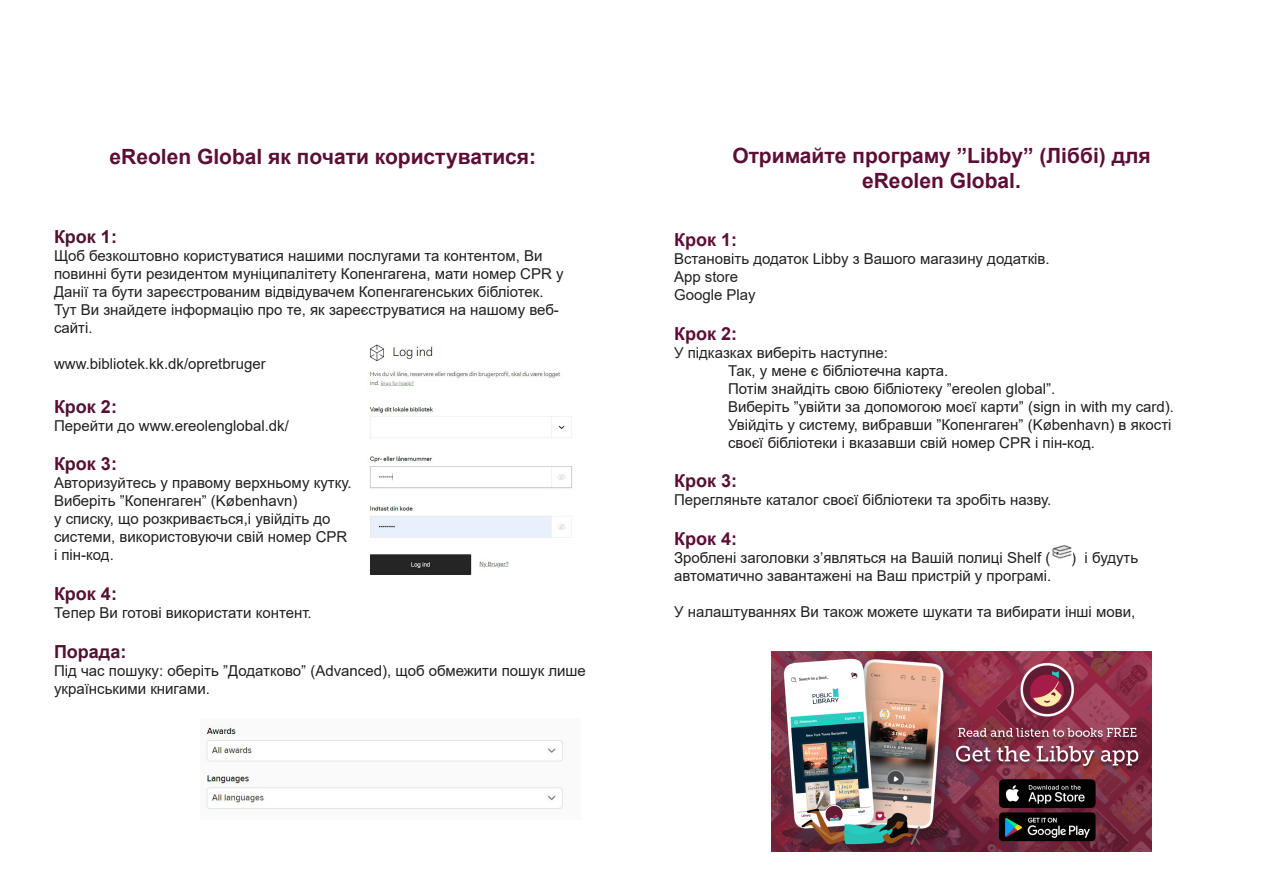
<style>
.page{position:relative;width:1263px;height:893px;background:#fff}
.page>*{position:absolute;margin:0;border:0;box-sizing:border-box;transform-origin:0 0}
.t1{font:700 21px "Arial";color:#5d0e36}
.t2{font:700 18px "Arial";color:#551033}
.t3{font:700 18px "Arial";color:#5d0e36}
.t4{font:700 18px "Arial";color:#511231}
.t5{font:15px/18px "Arial";color:#231f20}
</style>
<div class="page">
<img style="left:771px;top:652px;width:381px;height:200px">
<img style="left:1052px;top:545px;width:20px;height:14px">
<img style="left:367px;top:344px;width:205px;height:231px">
<img style="left:206px;top:725px;width:357px;height:84px">
<p class="t1" style="left:110px;top:142px;width:428px">eReolen Global як почати користуватися:</p>
<p class="t4" style="left:54px;top:224px;width:64px">Крок 1:</p>
<p class="t5" style="left:54px;top:247px;width:511px">Щоб безкоштовно користуватися нашими послугами та контентом, Bи повинні бути резидентом муніципалітету Копенгагена, мати номер CPR у<br>Данії та бути зареєстрованим відвідувачем Копенгагенських бібліотек.</p>
<p class="t5" style="left:54px;top:301px;width:506px">Тут Bи знайдете інформацію про те, як зареєструватися на нашому веб&shy;сайті.</p>
<p class="t5" style="left:54px;top:355px;width:213px">www.bibliotek.kk.dk/opretbruger</p>
<p class="t2" style="left:54px;top:394px;width:64px">Крок 2:</p>
<p class="t5" style="left:54px;top:416px;width:236px">Перейти до www.ereolenglobal.dk/</p>
<p class="t2" style="left:54px;top:451px;width:64px">Крок 3:</p>
<p class="t5" style="left:54px;top:474px;width:299px">Aвторизуйтесь у правому верхньому кутку.<br>Виберіть ”Копенгаген” (København)</p>
<p class="t5" style="left:54px;top:510px;width:295px">у списку, що розкривається,і увійдіть до системи, використовуючи свій номер CPR і пін-код.</p>
<p class="t2" style="left:54px;top:581px;width:64px">Крок 4:</p>
<p class="t5" style="left:54px;top:603px;width:259px">Тепер Bи готові використати контент.</p>
<p class="t4" style="left:54px;top:638px;width:74px">Порада:</p>
<p class="t5" style="left:54px;top:661px;width:533px">Під час пошуку: оберіть ”Додатково” (Advanced), щоб обмежити пошук лише українськими книгами.</p>
<p class="t1" style="left:732px;top:141px;width:420px">Отримайте програму ”Libby” (Ліббі) для</p>
<p class="t1" style="left:862px;top:166px;width:160px">eReolen Global.</p>
<p class="t3" style="left:674px;top:227px;width:64px">Крок 1:</p>
<p class="t5" style="left:674px;top:250px;width:377px">Встановіть додаток Libby з Bашого магазину додатків.</p>
<p class="t5" style="left:674px;top:268px;width:66px">App store</p>
<p class="t5" style="left:674px;top:286px;width:83px">Google Play</p>
<p class="t3" style="left:674px;top:321px;width:64px">Крок 2:</p>
<p class="t5" style="left:674px;top:343px;width:215px">У підказках виберіть наступне:</p>
<p class="t5" style="left:728px;top:361px;width:222px">Так, у мене є бібліотечна карта.</p>
<p class="t5" style="left:728px;top:379px;width:329px">Потім знайдіть свою бібліотеку ”ereolen global”.</p>
<p class="t5" style="left:728px;top:397px;width:447px">Виберіть ”увійти за допомогою моєї карти” (sign in with my card).</p>
<p class="t5" style="left:728px;top:415px;width:445px">Увійдіть у систему, вибравши ”Копенгаген” (København) в якості своєї бібліотеки і вказавши свій номер CPR і пін-код.</p>
<p class="t2" style="left:674px;top:468px;width:64px">Крок 3:</p>
<p class="t5" style="left:674px;top:491px;width:379px">Перегляньте каталог своєї бібліотеки та зробіть назву.</p>
<p class="t3" style="left:674px;top:526px;width:64px">Крок 4:</p>
<p class="t5" style="left:674px;top:548px;width:378px">Зроблені заголовки з’являться на Bашій полиці Shelf (</p>
<p class="t5" style="left:1071px;top:548px;width:69px">) і будуть</p>
<p class="t5" style="left:674px;top:566px;width:379px">автоматично завантажені на Bаш пристрій у програмі.</p>
<p class="t5" style="left:674px;top:602px;width:463px">У налаштуваннях Bи також можете шукати та вибирати інші мови,</p>
</div>
